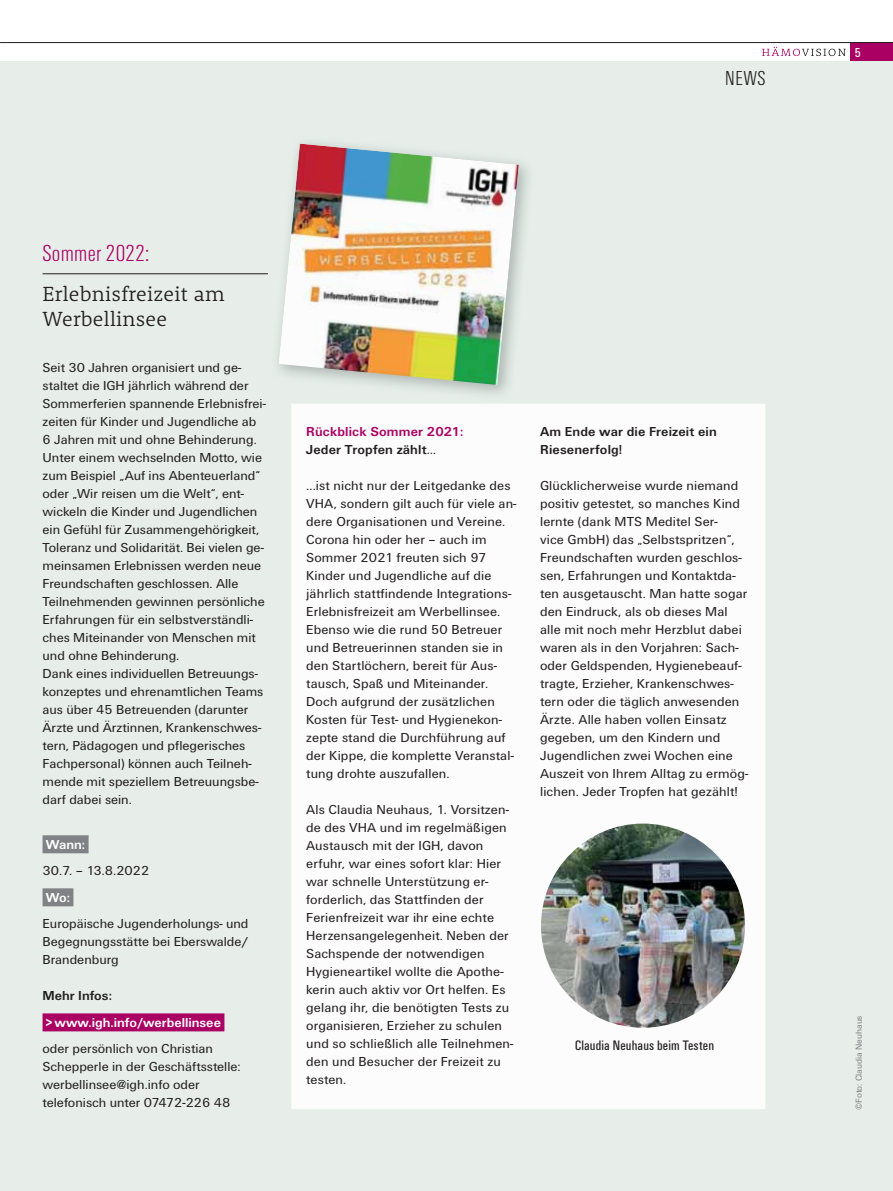
<style>
.page{position:relative;width:893px;height:1191px;background:#fff}
.page>*{position:absolute;margin:0;border:0;box-sizing:border-box;transform-origin:0 0}
.t1{font:300 condensed 24px "Unitus T";letter-spacing:.01em;color:#ab0063}
.t2{font:300 21px/25.5px "Rooney";letter-spacing:.01em;color:#231f20}
.t3{font:300 condensed 21px "Unitus T";color:#231f20}
.t4{font:condensed 14.25px "Unitus T";letter-spacing:.01em;color:#231f20}
.t5{font:13.5px/18px "Unitus T";letter-spacing:.01em;color:#231f20}
.t6{font:700 13.5px/18px "Unitus T";letter-spacing:.01em;color:#231f20}
.t7{font:700 13.5px/18px "Unitus T";letter-spacing:.01em;color:#ab0063}
.t8{font:700 13.5px "Unitus T";color:#fff}
.t9{font:condensed 13.5px "Unitus T";color:#fff}
.t10{font:9px "Unitus T";color:#808285}
.s1{color:#231f20}
.s2{font-weight:400;color:#231f20}
</style>
<div class="page">
<div style="left:850px;top:43px;width:43px;height:19px;background:#ab0063"></div>
<svg style="left:762px;top:47px;width:84px;height:9px"></svg>
<hr style="left:0;top:42px;width:893px;height:1px;background:#231f20">
<div style="left:0;top:62px;width:893px;height:1129px;background:#e7eee9"></div>
<div style="left:43px;top:835px;width:46px;height:18px;background:#808285"></div>
<div style="left:43px;top:888px;width:30px;height:18px;background:#808285"></div>
<div style="left:43px;top:1013px;width:181px;height:18px;background:#ab0063"></div>
<hr style="left:43px;top:273px;width:225px;height:1px;background:#231f20">
<div style="left:291px;top:404px;width:474px;height:705px;background:#fcfcfc"></div>
<img style="left:279px;top:144px;width:240px;height:241px">
<img style="left:541px;top:823px;width:204px;height:204px;border-radius:50%">
<h2 class="t3" style="left:725px;top:69px;width:42px">NEWS</h2>
<h1 class="t1" style="left:43px;top:244px;width:108px">Sommer 2022:</h1>
<h2 class="t2" style="left:43px;top:283px;width:184px">Erlebnisfreizeit am<br>Werbellinsee</h2>
<p class="t5" style="left:43px;top:359px;width:225px">Seit 30 Jahren organisiert und ge&shy;staltet die IGH jährlich während der Sommerferien spannende Erlebnisfrei&shy;zeiten für Kinder und Jugendliche ab 6 Jahren mit und ohne Behinderung.<br>Unter einem wechselnden Motto, wie zum Beispiel „Auf ins Abenteuerland“ oder „Wir reisen um die Welt“, ent&shy;wickeln die Kinder und Jugendlichen ein Gefühl für Zusammengehörigkeit, Toleranz und Solidarität. Bei vielen ge&shy;meinsamen Erlebnissen werden neue Freundschaften geschlossen. Alle Teilnehmenden gewinnen persönliche Erfahrungen für ein selbstverständli&shy;ches Miteinander von Menschen mit und ohne Behinderung.<br>Dank eines individuellen Betreuungs&shy;konzeptes und ehrenamtlichen Teams aus über 45 Betreuenden (darunter Ärzte und Ärztinnen, Krankenschwes&shy;tern, Pädagogen und pflegerisches Fachpersonal) können auch Teilneh&shy;mende mit speziellem Betreuungsbe&shy;darf dabei sein.</p>
<p class="t8" style="left:46px;top:839px;width:41px">Wann:</p>
<p class="t5" style="left:43px;top:862px;width:108px">30.7. – 13.8.2022</p>
<p class="t8" style="left:46px;top:892px;width:26px">Wo:</p>
<p class="t5" style="left:43px;top:915px;width:207px;text-align:justify">Europäische Jugenderholungs- und Begegnungsstätte bei Eberswalde/ Brandenburg</p>
<p class="t6" style="left:43px;top:987px;width:71px">Mehr Infos:</p>
<p class="t8" style="left:46px;top:1017px;width:177px">&gt; www.igh.info/werbellinsee</p>
<p class="t5" style="left:43px;top:1040px;width:200px">oder persönlich von Christian<br>Schepperle in der Geschäftsstelle: werbellinsee@igh.info oder telefonisch unter 07472-226 48</p>
<p class="t7" style="left:306px;top:423px;width:159px">Rückblick Sommer 2021:<br><span class="s1">Jeder Tropfen zählt</span><span class="s2">…</span></p>
<p class="t5" style="left:306px;top:477px;width:212px">...ist nicht nur der Leitgedanke des<br>VHA, sondern gilt auch für viele an&shy;dere Organisationen und Vereine.<br>Corona hin oder her – auch im<br>Sommer 2021 freuten sich 97<br>Kinder und Jugendliche auf die jährlich stattfindende Integrations-<br>Erlebnisfreizeit am Werbellinsee.<br>Ebenso wie die rund 50 Betreuer und Betreuerinnen standen sie in den Startlöchern, bereit für Aus&shy;tausch, Spaß und Miteinander.<br>Doch aufgrund der zusätzlichen<br>Kosten für Test- und Hygienekon&shy;zepte stand die Durchführung auf der Kippe, die komplette Veranstal&shy;tung drohte auszufallen.</p>
<p class="t5" style="left:306px;top:801px;width:209px">Als Claudia Neuhaus, 1. Vorsitzen&shy;de des VHA und im regelmäßigen<br>Austausch mit der IGH, davon erfuhr, war eines sofort klar: Hier war schnelle Unterstützung er&shy;forderlich, das Stattfinden der<br>Ferienfreizeit war ihr eine echte<br>Herzensangelegenheit. Neben der<br>Sachspende der notwendigen<br>Hygieneartikel wollte die Apothe&shy;kerin auch aktiv vor Ort helfen. Es gelang ihr, die benötigten Tests zu organisieren, Erzieher zu schulen und so schließlich alle Teilnehmen&shy;den und Besucher der Freizeit zu testen.</p>
<p class="t6" style="left:540px;top:423px;width:178px">Am Ende war die Freizeit ein<br>Riesenerfolg!</p>
<p class="t5" style="left:540px;top:477px;width:210px">Glücklicherweise wurde niemand positiv getestet, so manches Kind lernte (dank MTS Meditel Ser-<br>vice GmbH) das „Selbstspritzen“,<br>Freundschaften wurden geschlos&shy;sen, Erfahrungen und Kontaktda&shy;ten ausgetauscht. Man hatte sogar den Eindruck, als ob dieses Mal alle mit noch mehr Herzblut dabei waren als in den Vorjahren: Sach&shy;oder Geldspenden, Hygienebeauf&shy;tragte, Erzieher, Krankenschwes&shy;tern oder die täglich anwesenden<br>Ärzte. Alle haben vollen Einsatz gegeben, um den Kindern und<br>Jugendlichen zwei Wochen eine<br>Auszeit von Ihrem Alltag zu ermög&shy;lichen. Jeder Tropfen hat gezählt!</p>
<p class="t4" style="left:575px;top:1040px;width:140px">Claudia Neuhaus beim Testen</p>
<p class="t9" style="left:855px;top:48px;width:8px">5</p>
<p class="t10" style="left:855px;top:1110px;width:96px;rotate:-90deg">©Foto: Claudia Neuhaus</p>
</div>
